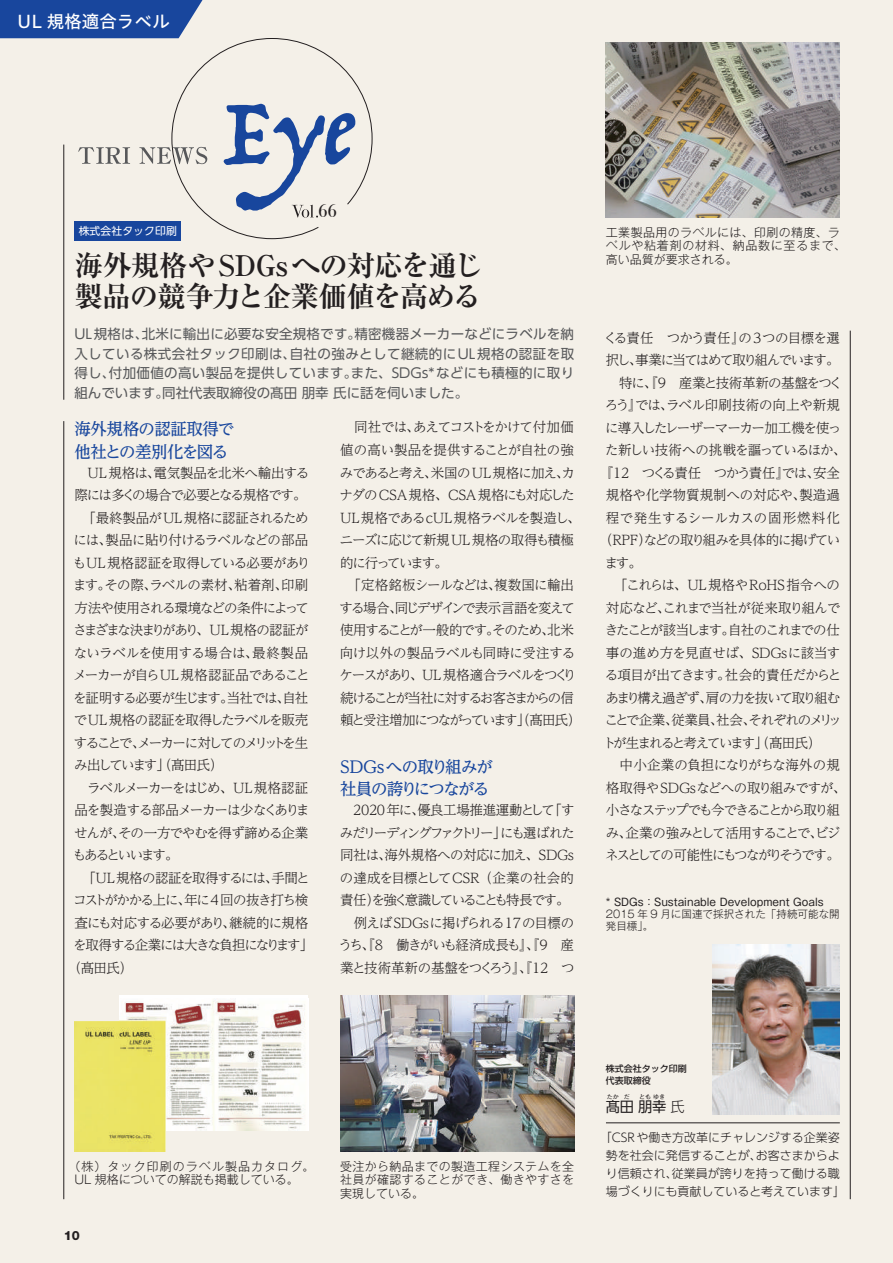
<style>
.page{position:relative;width:893px;height:1263px;background:#f4f0e8}
.page>*{position:absolute;margin:0;border:0;box-sizing:border-box;transform-origin:0 0}
.t1{font:700 28.5px/31.5px "Ryumin Pro";letter-spacing:-.025em;color:#231f20}
.t2{font:18px "Bodoni Svty Two ITCTT";color:#231f20}
.t3{font:17.55px "Hiragino UD Sans Std N W5";color:#fff}
.t4{font:500 16.5px/22.5px "UD Reimin Pro";letter-spacing:-.07em;color:#18469d}
.t5{font:500 16.5px/22.5px "UD Reimin Pro";letter-spacing:-.045em;color:#18469d}
.t6{font:14.25px "UD Shin Go Pro";color:#231f20}
.t7{font:300 13.5px/22.5px "UD Reimin Pro";letter-spacing:-.075em;color:#231f20}
.t8{font:13.5px/19.5px "UD Shin Go Pro";color:#57585a;text-align:justify}
.t9{font:300 13.5px "UD Reimin Pro";letter-spacing:-.055em;color:#231f20}
.t10{font:300 13.5px "UD Reimin Pro";letter-spacing:-.025em;color:#231f20}
.t11{font:300 13.5px "UD Reimin Pro";letter-spacing:-.15em;color:#231f20}
.t12{font:300 13.5px "UD Reimin Pro";letter-spacing:-.125em;color:#231f20}
.t13{font:300 13.5px "UD Reimin Pro";letter-spacing:-.105em;color:#231f20}
.t14{font:300 13.5px "UD Reimin Pro";letter-spacing:-.1em;color:#231f20}
.t15{font:300 13.5px "UD Reimin Pro";letter-spacing:-.02em;color:#231f20}
.t16{font:300 13.5px "UD Reimin Pro";letter-spacing:-.115em;color:#231f20}
.t17{font:300 13.5px "UD Reimin Pro";letter-spacing:-.04em;color:#231f20}
.t18{font:300 13.5px "UD Reimin Pro";letter-spacing:-.16em;color:#231f20}
.t19{font:300 13.5px "UD Reimin Pro";letter-spacing:-.095em;color:#231f20}
.t20{font:300 13.5px "UD Reimin Pro";letter-spacing:-.11em;color:#231f20}
.t21{font:300 13.5px "UD Reimin Pro";letter-spacing:-.015em;color:#231f20}
.t22{font:300 13.5px "UD Reimin Pro";letter-spacing:-.05em;color:#231f20}
.t23{font:300 13.5px "UD Reimin Pro";letter-spacing:-.13em;color:#231f20}
.t24{font:300 13.5px "UD Reimin Pro";letter-spacing:-.035em;color:#231f20}
.t25{font:300 13.5px "UD Reimin Pro";letter-spacing:-.045em;color:#231f20}
.t26{font:300 13.5px "UD Reimin Pro";color:#231f20}
.t27{font:300 13.5px "UD Reimin Pro";letter-spacing:-.01em;color:#231f20}
.t28{font:300 13.5px "UD Reimin Pro";letter-spacing:.025em;color:#231f20}
.t29{font:300 13.5px "UD Reimin Pro";letter-spacing:-.135em;color:#231f20}
.t30{font:300 13.5px "UD Reimin Pro";letter-spacing:-.165em;color:#231f20}
.t31{font:800 12.75px "Helvetica Neue LT Std";color:#231f20}
.t32{font:300 12px/13.5px "Gothic MB101 Pro";letter-spacing:.03em;color:#231f20}
.t33{font:300 12px/18px "UD Shin Go Pro";color:#231f20;text-align:center}
.t34{font:300 12px/13.5px "Gothic MB101 Pro";color:#231f20}
.t35{font:10.8px "UD Shin Go Pro";letter-spacing:.01em;color:#fff}
.t36{font:10.5px "Gothic MB101 Pro";color:#231f20}
.t37{font:300 10.5px/12px "Gothic MB101 Pro";letter-spacing:.005em;color:#231f20}
.t38{font:500 9px/12px "Shin Go Pro";color:#231f20}
.t39{font:6px "UD Shin Go Pro";color:#231f20}
.s1{font-weight:300}
</style>
<div class="page">
<hr style="left:892px;top:38px;width:1px;height:90px;background:#00a78e">
<div style="left:74px;top:995px;width:234px;height:157px;background:#fff"></div>
<img style="left:74px;top:1000px;width:232px;height:152px">
<div style="left:166px;top:1131px;width:142px;height:21px;background:#f4f0e8"></div>
<div style="left:74px;top:995px;width:45px;height:26px;background:#f4f0e8"></div>
<img style="left:606px;top:43px;width:234px;height:175px">
<hr style="left:606px;top:1122px;width:234px;height:1px;background:#231f20">
<img style="left:712px;top:944px;width:128px;height:170px">
<img style="left:340px;top:995px;width:234px;height:157px">
<hr style="left:64px;top:145px;width:1px;height:255px;background:#231f20">
<hr style="left:64px;top:421px;width:1px;height:778px;background:#231f20">
<hr style="left:850px;top:331px;width:1px;height:868px;background:#231f20">
<div style="left:74px;top:221px;width:107px;height:19px;background:#18469d"></div>
<svg style="left:0;top:0;width:372px;height:239px"></svg>
<p class="t3" style="left:17px;top:8px;width:154px">UL 規格適合ラベル</p>
<h2 class="t2" style="left:318px;top:197px;width:21px">66</h2>
<p class="t35" style="left:79px;top:222px;width:100px">株式会社タック印刷</p>
<h1 class="t1" style="left:74px;top:248px;width:409px">海外規格やSDGsへの対応を通じ製品の競争力と企業価値を高める</h1>
<p class="t8" style="left:74px;top:324px;width:501px">UL規格は、北米に輸出に必要な安全規格です。精密機器メーカーなどにラベルを納入している株式会社タック印刷は、自社の強みとして継続的にUL規格の認証を取得し、付加価値の高い製品を提供しています。また、SDGs*などにも積極的に取り組んでいます。同社代表取締役の髙田 朋幸 氏に話を伺いました。</p>
<p class="t5" style="left:74px;top:417px;width:162px">海外規格の認証取得で他社との差別化を図る</p>
<p class="t15" style="left:74px;top:461px;width:236px">　UL規格は、電気製品を北米へ輸出する</p>
<p class="t7" style="left:74px;top:483px;width:234px">際には多くの場合で必要となる規格です。</p>
<p class="t24" style="left:74px;top:506px;width:236px">　「最終製品がUL規格に認証されるため</p>
<p class="t9" style="left:74px;top:529px;width:236px">には、製品に貼り付けるラベルなどの部品</p>
<p class="t25" style="left:73px;top:551px;width:239px">もUL規格認証を取得している必要があり</p>
<p class="t15" style="left:73px;top:574px;width:237px">ます。その際、ラベルの素材、粘着剤、印刷</p>
<p class="t7" style="left:74px;top:596px;width:236px">方法や使用される環境などの条件によって</p>
<p class="t13" style="left:73px;top:619px;width:237px">さまざまな決まりがあり、UL 規格の認証が</p>
<p class="t27" style="left:74px;top:641px;width:236px">ないラベルを使用する場合は、最終製品</p>
<p class="t9" style="left:73px;top:664px;width:238px">メーカーが自らUL規格認証品であること</p>
<p class="t7" style="left:73px;top:686px;width:237px">を証明する必要が生じます。当社では、自社</p>
<p class="t9" style="left:74px;top:709px;width:236px">でUL規格の認証を取得したラベルを販売</p>
<p class="t11" style="left:74px;top:731px;width:236px">することで、メーカーに対してのメリットを生</p>
<p class="t29" style="left:74px;top:754px;width:151px">み出しています」（髙田氏）</p>
<p class="t14" style="left:74px;top:776px;width:235px">　ラベルメーカーをはじめ、UL 規格認証</p>
<p class="t7" style="left:74px;top:798px;width:237px">品を製造する部品メーカーは少なくありま</p>
<p class="t7" style="left:74px;top:821px;width:236px">せんが、その一方でやむを得ず諦める企業</p>
<p class="t30" style="left:73px;top:844px;width:107px">もあるといいます。</p>
<p class="t9" style="left:74px;top:866px;width:237px">　「UL 規格の認証を取得するには、手間と</p>
<p class="t19" style="left:73px;top:889px;width:237px">コストがかかる上に、年に4 回の抜き打ち検</p>
<p class="t7" style="left:74px;top:911px;width:235px">査にも対応する必要があり、継続的に規格</p>
<p class="t20" style="left:73px;top:934px;width:242px">を取得する企業には大きな負担になります」</p>
<p class="t7" style="left:68px;top:956px;width:67px">（髙田氏）</p>
<p class="t7" style="left:339px;top:416px;width:243px">　同社では、あえてコストをかけて付加価値の高い製品を提供することが自社の強みであると考え、米国の UL 規格に加え、カナダのCSA規格、CSA規格にも対応した<br>UL規格であるcUL規格ラベルを製造し、ニーズに応じて新規 UL 規格の取得も積極的に行っています。<br>　「定格銘板シールなどは、複数国に輸出する場合、同じデザインで表示言語を変えて使用することが一般的です。そのため、北米向け以外の製品ラベルも同時に受注するケースがあり、UL 規格適合ラベルをつくり続けることが当社に対するお客さまからの信頼と受注増加につながっています」（髙田氏）</p>
<p class="t4" style="left:340px;top:755px;width:154px">SDGsへの取り組みが社員の誇りにつながる</p>
<p class="t7" style="left:339px;top:798px;width:238px">　2020年に、優良工場推進運動として「すみだリーディングファクトリー」にも選ばれた同社は、海外規格への対応に加え、SDGsの達成を目標としてCSR（企業の社会的責任）を強く意識していることも特長です。　例えばSDGsに掲げられる17の目標のうち、『8　働きがいも経済成長も』、『9　産業と技術革新の基盤をつくろう』、『12　つ</p>
<p class="t32" style="left:606px;top:224px;width:241px">工業製品用のラベルには、印刷の精度、ラベルや粘着剤の材料、納品数に至るまで、高い品質が要求される。</p>
<p class="t9" style="left:604px;top:326px;width:237px">くる責任　つかう責任』の3つの目標を選</p>
<p class="t12" style="left:606px;top:349px;width:235px">択し、事業に当てはめて取り組んでいます。</p>
<p class="t17" style="left:606px;top:371px;width:238px">　特に、『9　産業と技術革新の基盤をつく</p>
<p class="t21" style="left:605px;top:394px;width:237px">ろう』では、ラベル印刷技術の向上や新規</p>
<p class="t7" style="left:605px;top:416px;width:238px">に導入したレーザーマーカー加工機を使っ</p>
<p class="t7" style="left:605px;top:438px;width:243px">た新しい技術への挑戦を謳っているほか、</p>
<p class="t16" style="left:599px;top:461px;width:242px">『１２　つくる責任　つかう責任』では、安全</p>
<p class="t26" style="left:606px;top:484px;width:235px">規格や化学物質規制への対応や、製造過</p>
<p class="t28" style="left:606px;top:506px;width:235px">程で発生するシールカスの固形燃料化</p>
<p class="t7" style="left:599px;top:528px;width:243px">（RPF）などの取り組みを具体的に掲げてい</p>
<p class="t7" style="left:605px;top:551px;width:39px">ます。</p>
<p class="t10" style="left:606px;top:574px;width:236px">　「これらは、UL規格やRoHS指令への</p>
<p class="t7" style="left:606px;top:596px;width:236px">対応など、これまで当社が従来取り組んで</p>
<p class="t12" style="left:605px;top:619px;width:236px">きたことが該当します。自社のこれまでの仕</p>
<p class="t10" style="left:606px;top:642px;width:236px">事の進め方を見直せば、SDGsに該当す</p>
<p class="t22" style="left:605px;top:664px;width:238px">る項目が出てきます。社会的責任だからと</p>
<p class="t14" style="left:605px;top:687px;width:236px">あまり構え過ぎず、肩の力を抜いて取り組む</p>
<p class="t7" style="left:605px;top:708px;width:239px">ことで企業、従業員、社会、それぞれのメリッ</p>
<p class="t23" style="left:603px;top:732px;width:220px">トが生まれると考えています」（髙田氏）</p>
<p class="t10" style="left:606px;top:754px;width:235px">　中小企業の負担になりがちな海外の規</p>
<p class="t10" style="left:606px;top:777px;width:242px">格取得やSDGsなどへの取り組みですが、</p>
<p class="t11" style="left:606px;top:799px;width:235px">小さなステップでも今できることから取り組</p>
<p class="t13" style="left:606px;top:822px;width:236px">み、企業の強みとして活用することで、ビジ</p>
<p class="t18" style="left:605px;top:844px;width:236px">ネスとしての可能性にもつながりそうです。</p>
<p class="t36" style="left:606px;top:893px;width:219px">* SDGs：Sustainable Development Goals</p>
<p class="t37" style="left:606px;top:907px;width:235px">2015 年 9 月に国連で採択された「持続可能な開発目標」。</p>
<p class="t34" style="left:74px;top:1158px;width:241px;text-indent:-6px">（株）タック印刷のラベル製品カタログ。<br>UL 規格についての解説も掲載している。</p>
<p class="t31" style="left:64px;top:1227px;width:18px">10</p>
<p class="t32" style="left:340px;top:1158px;width:235px;text-align:justify">受注から納品までの製造工程システムを全社員が確認することができ、働きやすさを実現している。</p>
<p class="t38" style="left:606px;top:1061px;width:82px">株式会社タック印刷代表取締役</p>
<p class="t6" style="left:606px;top:1095px;width:81px">髙田朋幸<span class="s1">氏</span></p>
<p class="t39" style="left:607px;top:1092px;width:13px">たか</p>
<p class="t39" style="left:624px;top:1092px;width:7px">だ</p>
<p class="t39" style="left:639px;top:1092px;width:27px">ともゆき</p>
<p class="t33" style="left:600px;top:1128px;width:247px">「CSRや働き方改革にチャレンジする企業姿勢を社会に発信することが、お客さまからより信頼され、従業員が誇りを持って働ける職場づくりにも貢献していると考えています」</p>
</div>
